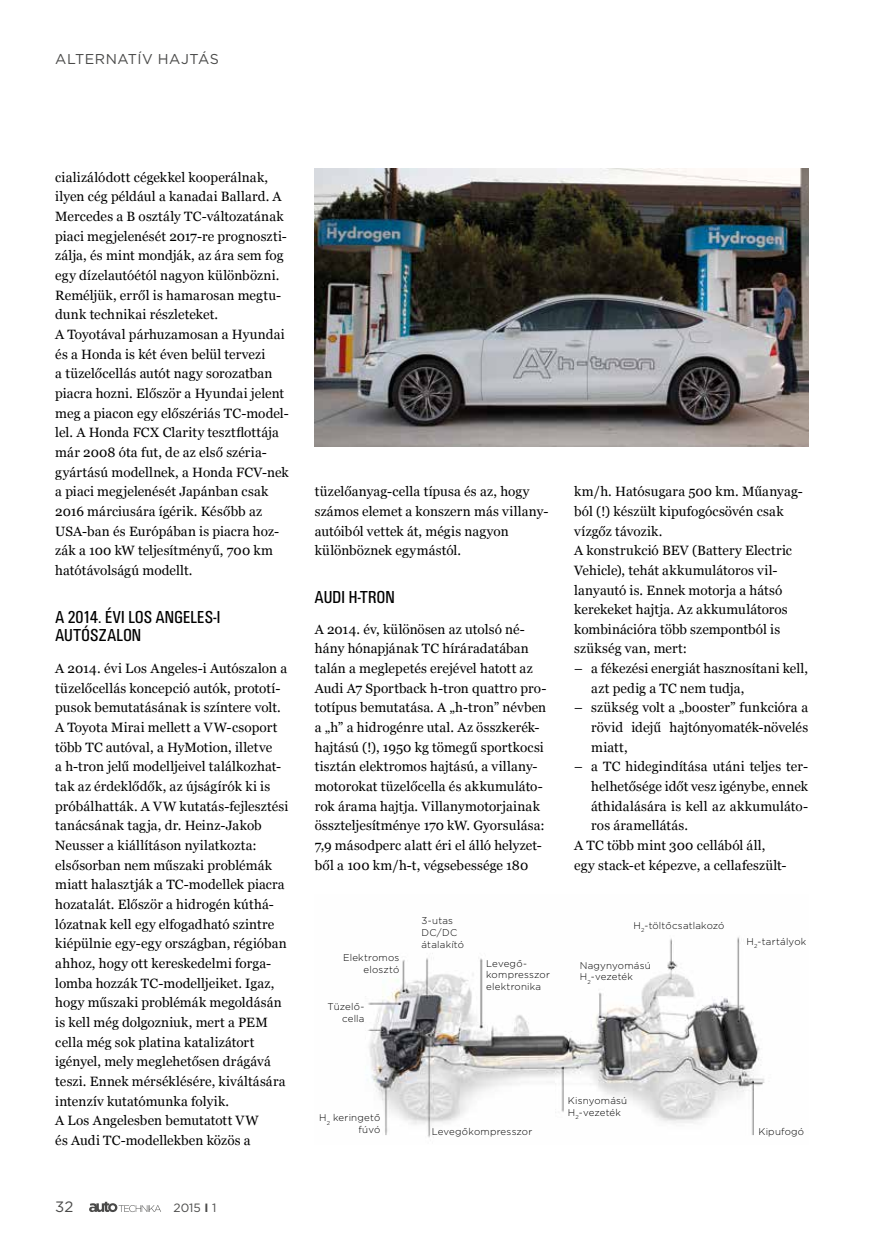
<style>
.page{position:relative;width:872px;height:1246px;background:#fff}
.page>*{position:absolute;margin:0;border:0;box-sizing:border-box;transform-origin:0 0}
.t1{font:18px/18px "U001 Con";letter-spacing:.015em;color:#000}
.t2{font:15px "Gotham";color:#4a4a49}
.t3{font:14.25px "Gotham";letter-spacing:.035em;color:#4a4a49}
.t4{font:13.5px/19.6px "Georgia";letter-spacing:.01em;color:#000}
.t5{font:12px "Gotham";color:#4a4a49}
.t6{font:300 9.75px/11.7px "Gotham";letter-spacing:.02em;color:#000}
.s1{font-weight:700}
</style>
<div class="page">
<svg style="left:89px;top:1202px;width:72px;height:10px"></svg>
<img style="left:315px;top:169px;width:493px;height:277px">
<img style="left:368px;top:937px;width:397px;height:201px">
<p class="t3" style="left:55px;top:50px;width:165px">ALTERNATÍV HAJTÁS</p>
<p class="t4" style="left:55px;top:167px;width:235px">cializálódott cégekkel kooperálnak, ilyen cég például a kanadai Ballard. A Mercedes a B osztály TC-változatának piaci megjelenését 2017-re prognoszti&shy;zálja, és mint mondják, az ára sem fog egy dízelautóétól nagyon különbözni.<br>Reméljük, erről is hamarosan megtu&shy;dunk technikai részleteket.<br>A Toyotával párhuzamosan a Hyundai és a Honda is két éven belül tervezi<br>a tüzelőcellás autót nagy sorozatban piacra hozni. Először a Hyundai jelent meg a piacon egy előszériás TC-model&shy;lel. A Honda FCX Clarity tesztflottája már 2008 óta fut, de az első széria&shy;gyártású modellnek, a Honda FCV-nek a piaci megjelenését Japánban csak 2016 márciusára ígérik. Később az USA-ban és Európában is piacra hoz&shy;zák a 100 kW teljesítményű, 700 km hatótávolságú modellt.</p>
<h1 class="t1" style="left:55px;top:608px;width:167px">A 2014. ÉVI LOS ANGELES-I<br>AUTÓSZALON</h1>
<p class="t4" style="left:55px;top:658px;width:235px">A 2014. évi Los Angeles-i Autószalon a tüzelőcellás koncepció autók, prototí&shy;pusok bemutatásának is színtere volt.<br>A Toyota Mirai mellett a VW-csoport több TC autóval, a HyMotion, illetve<br>a h-tron jelű modelljeivel találkozhat&shy;tak az érdeklődők, az újságírók ki is próbálhatták. A VW kutatás-fejlesztési tanácsának tagja, dr. Heinz-Jakob Neusser a kiállításon nyilatkozta: elsősorban nem műszaki problémák miatt halasztják a TC-modellek piacra hozatalát. Először a hidrogén kúthá&shy;lózatnak kell egy elfogadható szintre kiépülnie egy-egy országban, régióban ahhoz, hogy ott kereskedelmi forga&shy;lomba hozzák TC-modelljeiket. Igaz, hogy műszaki problémák megoldásán is kell még dolgozniuk, mert a PEM cella még sok platina katalizátort igényel, mely meglehetősen drágává teszi. Ennek mérséklésére, kiváltására intenzív kutatómunka folyik.<br>A Los Angelesben bemutatott VW<br>és Audi TC-modellekben közös a</p>
<p class="t2" style="left:55px;top:1197px;width:20px">32</p>
<p class="t5" style="left:173px;top:1200px;width:44px">2015 <span class="s1">I</span> 1</p>
<p class="t4" style="left:315px;top:481px;width:234px">tüzelőanyag-cella típusa és az, hogy számos elemet a konszern más villany&shy;autóiból vettek át, mégis nagyon különböznek egymástól.</p>
<h1 class="t1" style="left:315px;top:588px;width:81px">AUDI H-TRON</h1>
<p class="t4" style="left:315px;top:619px;width:233px">A 2014. év, különösen az utolsó né&shy;hány hónapjának TC híráradatában talán a meglepetés erejével hatott az Audi A7 Sportback h-tron quattro pro&shy;totípus bemutatása. A „h-tron” névben a „h” a hidrogénre utal. Az összkerék&shy;hajtású (!), 1950 kg tömegű sportkocsi tisztán elektromos hajtású, a villany&shy;motorokat tüzelőcella és akkumuláto&shy;rok árama hajtja. Villanymotorjainak összteljesítménye 170 kW. Gyorsulása:<br>7,9 másodperc alatt éri el álló helyzet&shy;ből a 100 km/h-t, végsebessége 180</p>
<p class="t6" style="left:421px;top:915px;width:44px">3-utas<br>DC/DC átalakító</p>
<p class="t4" style="left:574px;top:481px;width:230px">km/h. Hatósugara 500 km. Műanyag&shy;ból (!) készült kipufogócsövén csak vízgőz távozik.<br>A konstrukció BEV (Battery Electric<br>Vehicle), tehát akkumulátoros vil&shy;lanyautó is. Ennek motorja a hátsó kerekeket hajtja. Az akkumulátoros kombinációra több szempontból is szükség van, mert:</p>
<p class="t4" style="left:591px;top:658px;width:218px;text-indent:-17px">– a fékezési energiát hasznosítani kell, azt pedig a TC nem tudja,</p>
<p class="t4" style="left:591px;top:697px;width:218px;text-align:justify;text-indent:-17px">– szükség volt a „booster” funkcióra a rövid idejű hajtónyomaték-növelés miatt,</p>
<p class="t4" style="left:574px;top:756px;width:235px">– a TC hidegindítása utáni teljes ter-</p>
<p class="t4" style="left:591px;top:776px;width:218px">helhetősége időt vesz igénybe, ennek</p>
<p class="t4" style="left:591px;top:796px;width:218px">áthidalására is kell az akkumuláto-</p>
<p class="t4" style="left:591px;top:815px;width:98px">ros áramellátás.</p>
<p class="t4" style="left:574px;top:835px;width:193px">A TC több mint 300 cellából áll,</p>
<p class="t4" style="left:574px;top:855px;width:214px">egy stack-et képezve, a cellafeszült-</p>
<p class="t6" style="left:633px;top:919px;width:92px">H<sub>2</sub>-töltőcsatlakozó</p>
<p class="t6" style="left:746px;top:936px;width:61px">H<sub>2</sub>-tartályok</p>
<p class="t6" style="left:343px;top:951px;width:58px;text-align:right">Elektromos elosztó</p>
<p class="t6" style="left:327px;top:1001px;width:38px;text-align:right">Tüzelő&shy;cella</p>
<p class="t6" style="left:319px;top:1112px;width:63px;text-align:right">H<sub>2</sub> keringető fúvó</p>
<p class="t6" style="left:486px;top:957px;width:65px">Levegő&shy;kompresszor elektronika</p>
<p class="t6" style="left:580px;top:959px;width:72px">Nagynyomású<br>H<sub>2</sub>-vezeték</p>
<p class="t6" style="left:432px;top:1125px;width:102px">Levegőkompresszor</p>
<p class="t6" style="left:568px;top:1095px;width:61px">Kisnyomású<br>H<sub>2</sub>-vezeték</p>
<p class="t6" style="left:758px;top:1125px;width:47px">Kipufogó</p>
</div>
